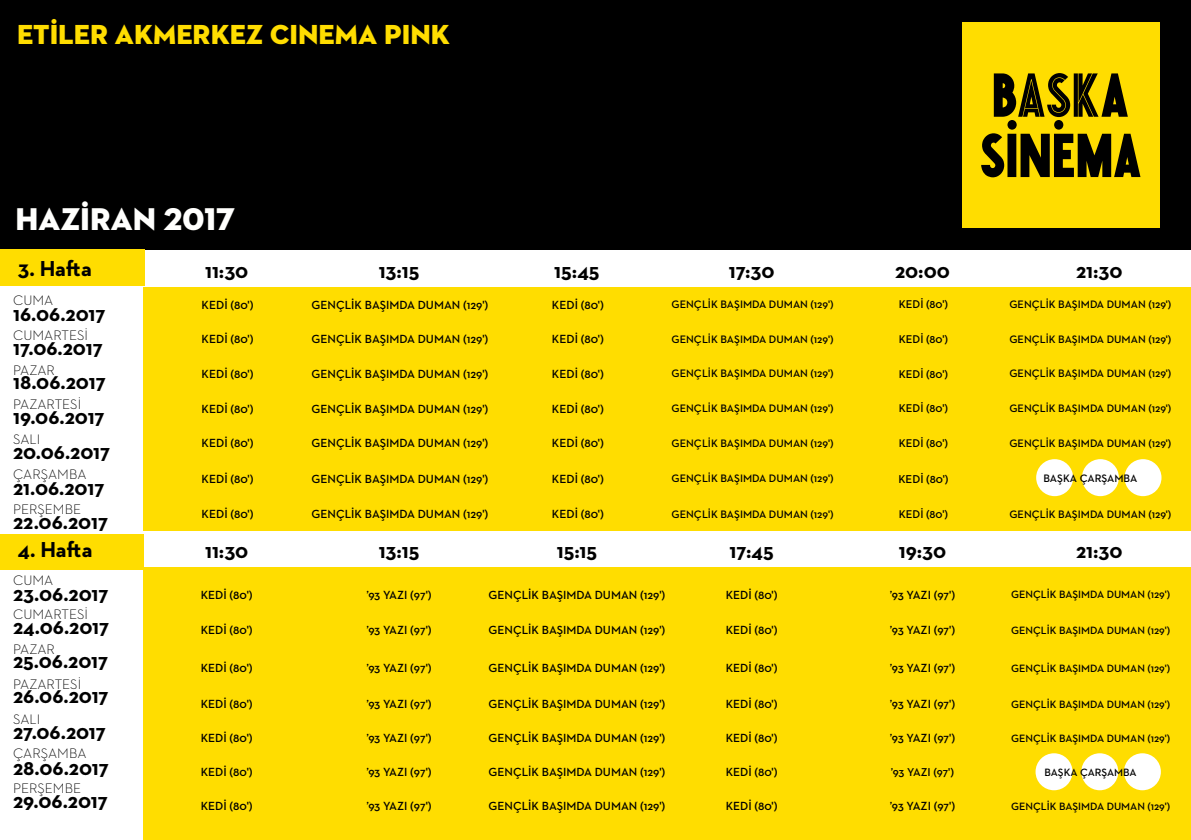
<style>
.page{position:relative;width:1191px;height:840px;background:#fff}
.page>*{position:absolute;margin:0;border:0;box-sizing:border-box;transform-origin:0 0}
.t1{font:32px "Neutraface 2 Display Titling";color:#fffffd}
.t2{font:28px "Neutraface 2 Display Titling";color:#fd0}
.t3{font:700 22px "Neutraface 2 Text";letter-spacing:-.01em;color:#000}
.t4{font:700 21px "Neutraface 2 Text";color:#000}
.t5{font:300 14px "Neutraface 2 Text";color:#000}
.t6{font:600 12px "Neutraface 2 Text";color:#000}
.t7{font:600 11.6px "Neutraface 2 Text";color:#000}
.t8{font:600 11.4px "Neutraface 2 Text";color:#000}
.t9{font:600 11px "Neutraface 2 Text";color:#000}
.t10{font:600 10.8px "Neutraface 2 Text";color:#000}
</style>
<div class="page">
<div style="left:144px;top:566px;width:1047px;height:273px;background:#fd0"></div>
<div style="left:144px;top:287px;width:1047px;height:243px;background:#fd0"></div>
<div style="left:0;top:0;width:1191px;height:249px;background:#000"></div>
<div style="left:962px;top:22px;width:197px;height:206px;background:#fd0"></div>
<svg style="left:981px;top:73px;width:159px;height:104px"></svg>
<div style="left:1036px;top:459px;width:37px;height:37px;background:#fff;border-radius:50%"></div>
<div style="left:1082px;top:459px;width:36px;height:37px;background:#fff;border-radius:50%"></div>
<div style="left:1124px;top:459px;width:37px;height:37px;background:#fff;border-radius:50%"></div>
<div style="left:1035px;top:752px;width:37px;height:37px;background:#fff;border-radius:50%"></div>
<div style="left:1081px;top:752px;width:37px;height:37px;background:#fff;border-radius:50%"></div>
<div style="left:1124px;top:752px;width:36px;height:37px;background:#fff;border-radius:50%"></div>
<div style="left:0;top:533px;width:144px;height:36px;background:#fd0"></div>
<div style="left:0;top:249px;width:144px;height:37px;background:#fd0"></div>
<h2 class="t2" style="left:17px;top:17px;width:434px">ETİLER AKMERKEZ CINEMA PINK</h2>
<h1 class="t1" style="left:16px;top:199px;width:221px">HAZİRAN 2017</h1>
<h3 class="t3" style="left:18px;top:255px;width:75px">3. Hafta</h3>
<p class="t5" style="left:13px;top:291px;width:42px">CUMA</p>
<h3 class="t4" style="left:13px;top:334px;width:91px">17.06.2017</h3>
<h3 class="t4" style="left:13px;top:300px;width:94px">16.06.2017</h3>
<p class="t5" style="left:13px;top:326px;width:76px">CUMARTESİ</p>
<h3 class="t4" style="left:13px;top:368px;width:94px">18.06.2017</h3>
<p class="t5" style="left:13px;top:361px;width:43px">PAZAR</p>
<h3 class="t4" style="left:13px;top:403px;width:93px">19.06.2017</h3>
<p class="t5" style="left:13px;top:395px;width:70px">PAZARTESİ</p>
<h3 class="t4" style="left:13px;top:438px;width:99px">20.06.2017</h3>
<p class="t5" style="left:13px;top:430px;width:29px">SALI</p>
<h3 class="t4" style="left:13px;top:474px;width:93px">21.06.2017</h3>
<p class="t5" style="left:13px;top:465px;width:75px">ÇARŞAMBA</p>
<h3 class="t4" style="left:13px;top:507px;width:97px">22.06.2017</h3>
<p class="t5" style="left:13px;top:500px;width:69px">PERŞEMBE</p>
<h3 class="t3" style="left:18px;top:535px;width:76px">4. Hafta</h3>
<p class="t5" style="left:13px;top:570px;width:42px">CUMA</p>
<h3 class="t4" style="left:13px;top:613px;width:98px">24.06.2017</h3>
<h3 class="t4" style="left:13px;top:580px;width:97px">23.06.2017</h3>
<p class="t5" style="left:13px;top:605px;width:76px">CUMARTESİ</p>
<h3 class="t4" style="left:13px;top:647px;width:97px">25.06.2017</h3>
<p class="t5" style="left:13px;top:640px;width:43px">PAZAR</p>
<h3 class="t4" style="left:13px;top:682px;width:97px">26.06.2017</h3>
<p class="t5" style="left:13px;top:675px;width:70px">PAZARTESİ</p>
<h3 class="t4" style="left:13px;top:717px;width:94px">27.06.2017</h3>
<p class="t5" style="left:13px;top:709px;width:29px">SALI</p>
<h3 class="t4" style="left:13px;top:753px;width:97px">28.06.2017</h3>
<p class="t5" style="left:13px;top:744px;width:75px">ÇARŞAMBA</p>
<h3 class="t4" style="left:13px;top:787px;width:96px">29.06.2017</h3>
<p class="t5" style="left:13px;top:779px;width:69px">PERŞEMBE</p>
<h3 class="t4" style="left:205px;top:257px;width:45px">11:30</h3>
<h3 class="t4" style="left:379px;top:257px;width:42px">13:15</h3>
<h3 class="t4" style="left:554px;top:257px;width:47px">15:45</h3>
<h3 class="t4" style="left:728px;top:257px;width:47px">17:30</h3>
<h3 class="t4" style="left:895px;top:257px;width:56px">20:00</h3>
<h3 class="t4" style="left:1076px;top:257px;width:48px">21:30</h3>
<p class="t6" style="left:202px;top:297px;width:53px">KEDİ (80')</p>
<p class="t6" style="left:312px;top:297px;width:178px">GENÇLİK BAŞIMDA DUMAN (129')</p>
<p class="t6" style="left:552px;top:297px;width:53px">KEDİ (80')</p>
<p class="t9" style="left:671px;top:297px;width:163px">GENÇLİK BAŞIMDA DUMAN (129')</p>
<p class="t8" style="left:898px;top:297px;width:51px">KEDİ (80')</p>
<p class="t9" style="left:1009px;top:297px;width:163px">GENÇLİK BAŞIMDA DUMAN (129')</p>
<p class="t6" style="left:202px;top:331px;width:53px">KEDİ (80')</p>
<p class="t6" style="left:312px;top:331px;width:178px">GENÇLİK BAŞIMDA DUMAN (129')</p>
<p class="t6" style="left:552px;top:331px;width:53px">KEDİ (80')</p>
<p class="t9" style="left:671px;top:332px;width:163px">GENÇLİK BAŞIMDA DUMAN (129')</p>
<p class="t8" style="left:898px;top:331px;width:51px">KEDİ (80')</p>
<p class="t9" style="left:1009px;top:332px;width:163px">GENÇLİK BAŞIMDA DUMAN (129')</p>
<p class="t6" style="left:202px;top:366px;width:53px">KEDİ (80')</p>
<p class="t6" style="left:312px;top:366px;width:178px">GENÇLİK BAŞIMDA DUMAN (129')</p>
<p class="t6" style="left:552px;top:366px;width:53px">KEDİ (80')</p>
<p class="t9" style="left:671px;top:366px;width:163px">GENÇLİK BAŞIMDA DUMAN (129')</p>
<p class="t8" style="left:898px;top:366px;width:51px">KEDİ (80')</p>
<p class="t9" style="left:1009px;top:366px;width:163px">GENÇLİK BAŞIMDA DUMAN (129')</p>
<p class="t6" style="left:202px;top:401px;width:53px">KEDİ (80')</p>
<p class="t6" style="left:312px;top:401px;width:178px">GENÇLİK BAŞIMDA DUMAN (129')</p>
<p class="t6" style="left:552px;top:401px;width:53px">KEDİ (80')</p>
<p class="t9" style="left:671px;top:401px;width:163px">GENÇLİK BAŞIMDA DUMAN (129')</p>
<p class="t8" style="left:898px;top:401px;width:51px">KEDİ (80')</p>
<p class="t9" style="left:1009px;top:401px;width:163px">GENÇLİK BAŞIMDA DUMAN (129')</p>
<p class="t6" style="left:202px;top:435px;width:53px">KEDİ (80')</p>
<p class="t6" style="left:312px;top:435px;width:178px">GENÇLİK BAŞIMDA DUMAN (129')</p>
<p class="t6" style="left:552px;top:435px;width:53px">KEDİ (80')</p>
<p class="t9" style="left:671px;top:436px;width:163px">GENÇLİK BAŞIMDA DUMAN (129')</p>
<p class="t8" style="left:898px;top:436px;width:51px">KEDİ (80')</p>
<p class="t9" style="left:1009px;top:436px;width:163px">GENÇLİK BAŞIMDA DUMAN (129')</p>
<p class="t6" style="left:202px;top:471px;width:53px">KEDİ (80')</p>
<p class="t6" style="left:312px;top:471px;width:178px">GENÇLİK BAŞIMDA DUMAN (129')</p>
<p class="t6" style="left:552px;top:471px;width:53px">KEDİ (80')</p>
<p class="t9" style="left:671px;top:471px;width:163px">GENÇLİK BAŞIMDA DUMAN (129')</p>
<p class="t7" style="left:898px;top:471px;width:52px">KEDİ (80')</p>
<p class="t9" style="left:1043px;top:471px;width:95px">BAŞKA ÇARŞAMBA</p>
<p class="t6" style="left:202px;top:506px;width:53px">KEDİ (80')</p>
<p class="t6" style="left:312px;top:506px;width:178px">GENÇLİK BAŞIMDA DUMAN (129')</p>
<p class="t6" style="left:552px;top:506px;width:53px">KEDİ (80')</p>
<p class="t9" style="left:671px;top:507px;width:163px">GENÇLİK BAŞIMDA DUMAN (129')</p>
<p class="t8" style="left:898px;top:506px;width:51px">KEDİ (80')</p>
<p class="t9" style="left:1009px;top:507px;width:163px">GENÇLİK BAŞIMDA DUMAN (129')</p>
<h3 class="t4" style="left:205px;top:537px;width:45px">11:30</h3>
<h3 class="t4" style="left:379px;top:537px;width:42px">13:15</h3>
<h3 class="t4" style="left:557px;top:537px;width:42px">15:15</h3>
<h3 class="t4" style="left:729px;top:537px;width:46px">17:45</h3>
<h3 class="t4" style="left:898px;top:537px;width:49px">19:30</h3>
<h3 class="t4" style="left:1076px;top:537px;width:48px">21:30</h3>
<p class="t6" style="left:201px;top:586px;width:53px">KEDİ (80')</p>
<p class="t6" style="left:366px;top:586px;width:67px">’93 YAZI (97')</p>
<p class="t6" style="left:488px;top:586px;width:178px">GENÇLİK BAŞIMDA DUMAN (129')</p>
<p class="t6" style="left:725px;top:586px;width:53px">KEDİ (80')</p>
<p class="t6" style="left:890px;top:586px;width:67px">’93 YAZI (97')</p>
<p class="t10" style="left:1011px;top:587px;width:160px">GENÇLİK BAŞIMDA DUMAN (129')</p>
<p class="t6" style="left:201px;top:622px;width:53px">KEDİ (80')</p>
<p class="t6" style="left:366px;top:622px;width:67px">’93 YAZI (97')</p>
<p class="t6" style="left:488px;top:622px;width:178px">GENÇLİK BAŞIMDA DUMAN (129')</p>
<p class="t6" style="left:725px;top:622px;width:53px">KEDİ (80')</p>
<p class="t6" style="left:890px;top:622px;width:67px">’93 YAZI (97')</p>
<p class="t10" style="left:1011px;top:623px;width:160px">GENÇLİK BAŞIMDA DUMAN (129')</p>
<p class="t6" style="left:201px;top:660px;width:53px">KEDİ (80')</p>
<p class="t6" style="left:366px;top:660px;width:67px">’93 YAZI (97')</p>
<p class="t6" style="left:488px;top:660px;width:178px">GENÇLİK BAŞIMDA DUMAN (129')</p>
<p class="t6" style="left:725px;top:660px;width:53px">KEDİ (80')</p>
<p class="t6" style="left:890px;top:660px;width:67px">’93 YAZI (97')</p>
<p class="t10" style="left:1011px;top:660px;width:160px">GENÇLİK BAŞIMDA DUMAN (129')</p>
<p class="t6" style="left:201px;top:696px;width:53px">KEDİ (80')</p>
<p class="t6" style="left:366px;top:696px;width:67px">’93 YAZI (97')</p>
<p class="t6" style="left:488px;top:696px;width:178px">GENÇLİK BAŞIMDA DUMAN (129')</p>
<p class="t6" style="left:725px;top:696px;width:53px">KEDİ (80')</p>
<p class="t6" style="left:890px;top:696px;width:67px">’93 YAZI (97')</p>
<p class="t10" style="left:1011px;top:696px;width:160px">GENÇLİK BAŞIMDA DUMAN (129')</p>
<p class="t6" style="left:201px;top:730px;width:53px">KEDİ (80')</p>
<p class="t6" style="left:366px;top:730px;width:67px">’93 YAZI (97')</p>
<p class="t6" style="left:488px;top:730px;width:178px">GENÇLİK BAŞIMDA DUMAN (129')</p>
<p class="t6" style="left:725px;top:730px;width:53px">KEDİ (80')</p>
<p class="t6" style="left:890px;top:730px;width:67px">’93 YAZI (97')</p>
<p class="t10" style="left:1011px;top:730px;width:160px">GENÇLİK BAŞIMDA DUMAN (129')</p>
<p class="t6" style="left:201px;top:764px;width:53px">KEDİ (80')</p>
<p class="t6" style="left:366px;top:764px;width:67px">’93 YAZI (97')</p>
<p class="t6" style="left:488px;top:764px;width:178px">GENÇLİK BAŞIMDA DUMAN (129')</p>
<p class="t6" style="left:725px;top:764px;width:53px">KEDİ (80')</p>
<p class="t7" style="left:891px;top:764px;width:65px">’93 YAZI (97')</p>
<p class="t10" style="left:1044px;top:765px;width:94px">BAŞKA ÇARŞAMBA</p>
<p class="t6" style="left:201px;top:798px;width:53px">KEDİ (80')</p>
<p class="t6" style="left:366px;top:798px;width:67px">’93 YAZI (97')</p>
<p class="t6" style="left:488px;top:798px;width:178px">GENÇLİK BAŞIMDA DUMAN (129')</p>
<p class="t6" style="left:725px;top:798px;width:53px">KEDİ (80')</p>
<p class="t6" style="left:890px;top:798px;width:67px">’93 YAZI (97')</p>
<p class="t10" style="left:1011px;top:799px;width:160px">GENÇLİK BAŞIMDA DUMAN (129')</p>
</div>
